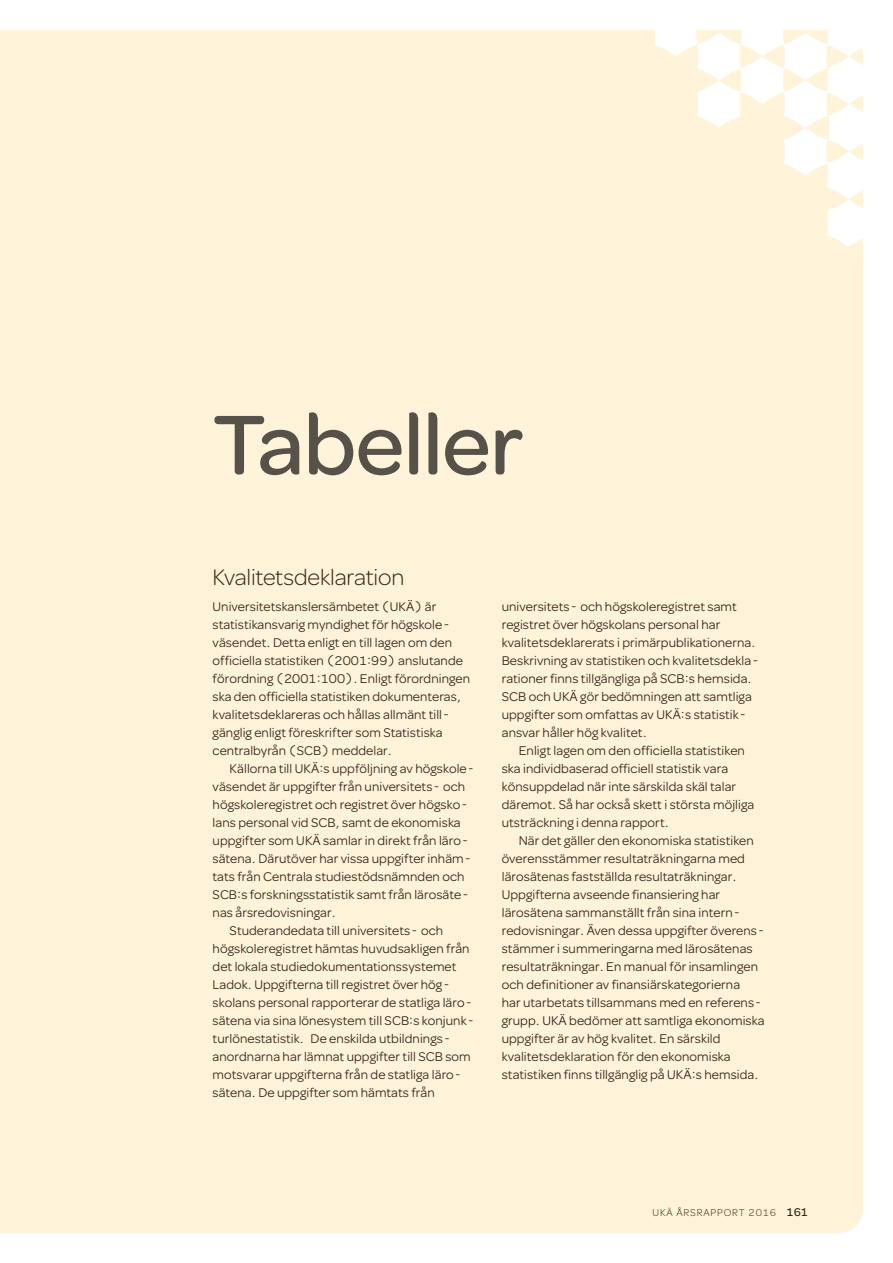
<style>
.page{position:relative;width:893px;height:1263px;background:#fff}
.page>*{position:absolute;margin:0;border:0;box-sizing:border-box;transform-origin:0 0}
.t1{font:500 90px "Omnes";letter-spacing:-.01em;color:#565149}
.t2{font:300 24px "Omnes";letter-spacing:-.01em;color:#2f2717}
.t3{font:13.5px/18px "Omnes";letter-spacing:.005em;color:#2f2717}
.t4{font:300 10.5px "Omnes";letter-spacing:.08em;color:#2f2717}
.s1{font-weight:500;font-size:12px}
</style>
<div class="page">
<div style="left:0;top:30px;width:863px;height:1203px;background:#fff3da"></div>
<svg style="left:654px;top:30px;width:209px;height:217px"></svg>
<h1 class="t1" style="left:213px;top:382px;width:312px">Tabeller</h1>
<h2 class="t2" style="left:213px;top:561px;width:193px">Kvalitetsdeklaration</h2>
<p class="t3" style="left:213px;top:597px;width:259px">Universitetskanslersämbetet (UKÄ) är statistikansvarig myndighet för högskole&shy;väsendet. Detta enligt en till lagen om den officiella statistiken (2001:99) anslutande förordning (2001:100). Enligt förordningen ska den officiella statistiken dokumenteras, kvalitetsdeklareras och hållas allmänt till&shy;gänglig enligt föreskrifter som Statistiska centralbyrån (SCB) meddelar.</p>
<p class="t3" style="left:230px;top:759px;width:247px">Källorna till UKÄ:s uppföljning av högskole-</p>
<p class="t3" style="left:213px;top:777px;width:254px">väsendet är uppgifter från universitets- och</p>
<p class="t3" style="left:213px;top:795px;width:257px">högskoleregistret och registret över högsko-</p>
<p class="t3" style="left:213px;top:813px;width:250px">lans personal vid SCB, samt de ekonomiska</p>
<p class="t3" style="left:213px;top:831px;width:258px">uppgifter som UKÄ samlar in direkt från läro-</p>
<p class="t3" style="left:213px;top:849px;width:261px">sätena. Därutöver har vissa uppgifter inhäm-</p>
<p class="t3" style="left:213px;top:867px;width:253px">tats från Centrala studiestödsnämnden och</p>
<p class="t3" style="left:213px;top:885px;width:258px">SCB:s forskningsstatistik samt från lärosäte-</p>
<p class="t3" style="left:213px;top:903px;width:125px">nas årsredovisningar.</p>
<p class="t3" style="left:230px;top:921px;width:215px">Studerandedata till universitets- och</p>
<p class="t3" style="left:213px;top:939px;width:258px">högskoleregistret hämtas huvudsakligen från</p>
<p class="t3" style="left:213px;top:957px;width:245px">det lokala studiedokumentationssystemet</p>
<p class="t3" style="left:213px;top:975px;width:239px">Ladok. Uppgifterna till registret över hög-</p>
<p class="t3" style="left:213px;top:993px;width:262px">skolans personal rapporterar de statliga läro-</p>
<p class="t3" style="left:213px;top:1011px;width:264px">sätena via sina lönesystem till SCB:s konjunk-</p>
<p class="t3" style="left:213px;top:1029px;width:240px">turlönestatistik. De enskilda utbildnings-</p>
<p class="t3" style="left:213px;top:1047px;width:260px">anordnarna har lämnat uppgifter till SCB som</p>
<p class="t3" style="left:213px;top:1065px;width:251px">motsvarar uppgifterna från de statliga läro-</p>
<p class="t3" style="left:213px;top:1083px;width:224px">sätena. De uppgifter som hämtats från</p>
<p class="t3" style="left:502px;top:597px;width:259px">universitets- och högskoleregistret samt registret över högskolans personal har kvalitetsdeklarerats i primärpublikationerna.<br>Beskrivning av statistiken och kvalitetsdekla&shy;rationer finns tillgängliga på SCB:s hemsida.<br>SCB och UKÄ gör bedömningen att samtliga uppgifter som omfattas av UKÄ:s statistik&shy;ansvar håller hög kvalitet.</p>
<p class="t3" style="left:502px;top:741px;width:254px;text-indent:17px">Enligt lagen om den officiella statistiken ska individbaserad officiell statistik vara könsuppdelad när inte särskilda skäl talar däremot. Så har också skett i största möjliga utsträckning i denna rapport.</p>
<p class="t3" style="left:502px;top:831px;width:265px;text-indent:17px">När det gäller den ekonomiska statistiken överensstämmer resultaträkningarna med lärosätenas fastställda resultaträkningar.<br>Uppgifterna avseende finansiering har lärosätena sammanställt från sina intern&shy;redovisningar. Även dessa uppgifter överens&shy;stämmer i summeringarna med lärosätenas resultaträkningar. En manual för insamlingen och definitioner av finansiärskategorierna<br>har utarbetats tillsammans med en referens&shy;grupp. UKÄ bedömer att samtliga ekonomiska uppgifter är av hög kvalitet. En särskild kvalitetsdeklaration för den ekonomiska statistiken finns tillgänglig på UKÄ:s hemsida.</p>
<p class="t4" style="left:652px;top:1206px;width:157px">UKÄ ÅRSRAPPORT 2016 <span class="s1">161</span></p>
</div>
